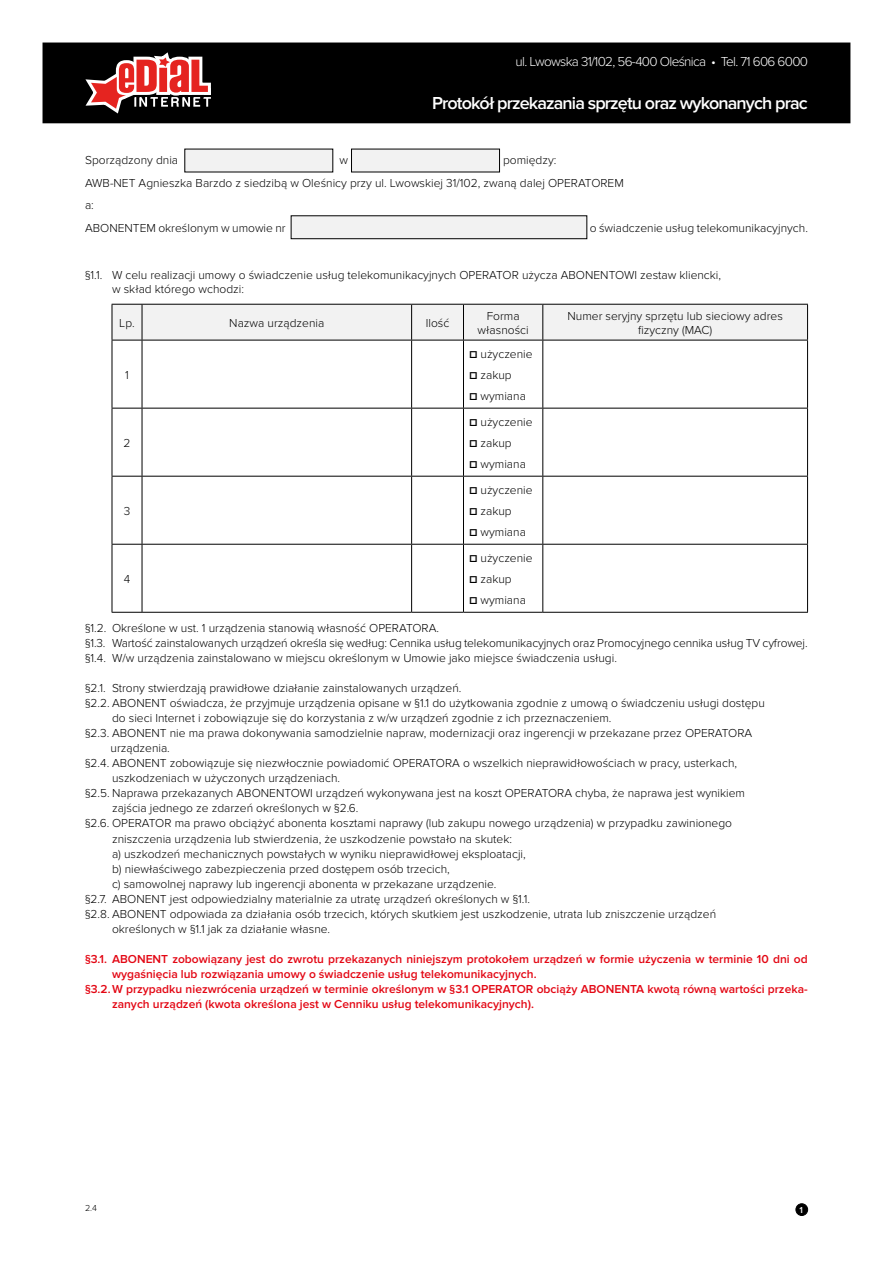
<style>
.page{position:relative;width:893px;height:1263px;background:#fff}
.page>*{position:absolute;margin:0;border:0;box-sizing:border-box;transform-origin:0 0}
.t1{font:600 18px "Proxima Nova";letter-spacing:-.05em;color:#fff}
.t2{font:300 13.5px "Proxima Nova";letter-spacing:-.05em;color:#fff}
.t3{font:300 12px/21px "Proxima Nova";color:#000}
.t4{font:600 12px "Proxima Nova";color:#e30613}
.t5{font:300 9px "Proxima Nova";color:#000}
.t6{font:600 9px "Proxima Nova";color:#fff}
.s1{font-family:"Proxima Nova Extrabld";font-weight:400}
</style>
<div class="page">
<div style="left:43px;top:43px;width:807px;height:80px;background:#000"></div>
<div style="left:796px;top:1204px;width:12px;height:11px;background:#000;border-radius:50%"></div>
<div style="left:796px;top:1203px;width:12px;height:13px;border:1px solid #000;border-radius:50%"></div>
<div style="left:185px;top:149px;width:148px;height:23px;background:#f2f2f2"></div>
<div style="left:351px;top:149px;width:148px;height:23px;background:#f2f2f2"></div>
<div style="left:291px;top:216px;width:296px;height:23px;background:#f2f2f2"></div>
<div style="left:291px;top:215px;width:296px;height:24px;border:1px solid #000"></div>
<div style="left:113px;top:305px;width:694px;height:35px;background:#f2f2f2"></div>
<hr style="left:112px;top:304px;width:30px;height:1px;background:#000">
<hr style="left:112px;top:305px;width:1px;height:35px;background:#000">
<hr style="left:142px;top:304px;width:270px;height:1px;background:#000">
<hr style="left:142px;top:305px;width:1px;height:35px;background:#000">
<hr style="left:412px;top:304px;width:51px;height:1px;background:#000">
<hr style="left:411px;top:305px;width:1px;height:35px;background:#000">
<hr style="left:463px;top:304px;width:80px;height:1px;background:#000">
<hr style="left:463px;top:305px;width:1px;height:35px;background:#000">
<hr style="left:543px;top:304px;width:265px;height:1px;background:#000">
<hr style="left:542px;top:305px;width:1px;height:35px;background:#000">
<hr style="left:807px;top:305px;width:1px;height:35px;background:#000">
<hr style="left:112px;top:340px;width:30px;height:1px;background:#000">
<hr style="left:112px;top:340px;width:1px;height:68px;background:#000">
<hr style="left:142px;top:340px;width:270px;height:1px;background:#000">
<hr style="left:142px;top:340px;width:1px;height:68px;background:#000">
<hr style="left:412px;top:340px;width:51px;height:1px;background:#000">
<hr style="left:411px;top:340px;width:1px;height:68px;background:#000">
<hr style="left:463px;top:340px;width:80px;height:1px;background:#000">
<hr style="left:463px;top:340px;width:1px;height:68px;background:#000">
<hr style="left:543px;top:340px;width:265px;height:1px;background:#000">
<hr style="left:542px;top:340px;width:1px;height:68px;background:#000">
<hr style="left:807px;top:340px;width:1px;height:68px;background:#000">
<hr style="left:112px;top:408px;width:30px;height:1px;background:#000">
<hr style="left:112px;top:408px;width:1px;height:68px;background:#000">
<hr style="left:142px;top:408px;width:270px;height:1px;background:#000">
<hr style="left:142px;top:408px;width:1px;height:68px;background:#000">
<hr style="left:412px;top:408px;width:51px;height:1px;background:#000">
<hr style="left:411px;top:408px;width:1px;height:68px;background:#000">
<hr style="left:463px;top:408px;width:80px;height:1px;background:#000">
<hr style="left:463px;top:408px;width:1px;height:68px;background:#000">
<hr style="left:543px;top:408px;width:265px;height:1px;background:#000">
<hr style="left:542px;top:408px;width:1px;height:68px;background:#000">
<hr style="left:807px;top:408px;width:1px;height:68px;background:#000">
<hr style="left:112px;top:476px;width:30px;height:1px;background:#000">
<hr style="left:112px;top:476px;width:1px;height:68px;background:#000">
<hr style="left:142px;top:476px;width:270px;height:1px;background:#000">
<hr style="left:142px;top:476px;width:1px;height:68px;background:#000">
<hr style="left:412px;top:476px;width:51px;height:1px;background:#000">
<hr style="left:411px;top:476px;width:1px;height:68px;background:#000">
<hr style="left:463px;top:476px;width:80px;height:1px;background:#000">
<hr style="left:463px;top:476px;width:1px;height:68px;background:#000">
<hr style="left:543px;top:476px;width:265px;height:1px;background:#000">
<hr style="left:542px;top:476px;width:1px;height:68px;background:#000">
<hr style="left:807px;top:476px;width:1px;height:68px;background:#000">
<hr style="left:112px;top:544px;width:30px;height:1px;background:#000">
<hr style="left:112px;top:545px;width:1px;height:67px;background:#000">
<hr style="left:142px;top:544px;width:270px;height:1px;background:#000">
<hr style="left:142px;top:545px;width:1px;height:67px;background:#000">
<hr style="left:412px;top:544px;width:51px;height:1px;background:#000">
<hr style="left:411px;top:545px;width:1px;height:67px;background:#000">
<hr style="left:463px;top:544px;width:80px;height:1px;background:#000">
<hr style="left:463px;top:545px;width:1px;height:67px;background:#000">
<hr style="left:543px;top:544px;width:265px;height:1px;background:#000">
<hr style="left:542px;top:545px;width:1px;height:67px;background:#000">
<hr style="left:807px;top:545px;width:1px;height:67px;background:#000">
<hr style="left:112px;top:612px;width:30px;height:1px;background:#000">
<hr style="left:142px;top:612px;width:270px;height:1px;background:#000">
<hr style="left:412px;top:612px;width:51px;height:1px;background:#000">
<hr style="left:463px;top:612px;width:80px;height:1px;background:#000">
<hr style="left:543px;top:612px;width:265px;height:1px;background:#000">
<svg style="left:85px;top:52px;width:126px;height:62px"></svg>
<p class="t2" style="left:515px;top:54px;width:294px">ul. Lwowska 31/102, 56-400 Oleśnica • Tel. 71 606 6000</p>
<h1 class="t1" style="left:432px;top:93px;width:377px">Protokół przekazania sprzętu oraz wykonanych prac</h1>
<p class="t3" style="left:85px;top:150px;width:95px">Sporządzony dnia</p>
<p class="t3" style="left:339px;top:150px;width:10px">w</p>
<p class="t3" style="left:85px;top:149px;width:540px;line-height:22.5px;text-indent:418px">pomiędzy:<br>AWB-NET Agnieszka Barzdo z siedzibą w Oleśnicy przy ul. Lwowskiej 31/102, zwaną dalej OPERATOREM a:<br>ABONENTEM określonym w umowie nr</p>
<p class="t3" style="left:590px;top:217px;width:220px">o świadczenie usług telekomunikacyjnych.</p>
<p class="t3" style="left:112px;top:268px;width:611px;line-height:14.4px;text-indent:-27px">§1.1. W celu realizacji umowy o świadczenie usług telekomunikacyjnych OPERATOR użycza ABONENTOWI zestaw kliencki, w skład którego wchodzi:</p>
<p class="t3" style="left:119px;top:313px;width:17px">Lp.</p>
<p class="t3" style="left:229px;top:313px;width:97px">Nazwa urządzenia</p>
<p class="t3" style="left:426px;top:313px;width:25px">Ilość</p>
<p class="t3" style="left:478px;top:309px;width:53px;line-height:14.4px;text-align:center">Forma własności</p>
<p class="t3" style="left:568px;top:309px;width:217px;line-height:14.4px;text-align:center">Numer seryjny sprzętu lub sieciowy adres fizyczny (MAC)</p>
<p class="t3" style="left:125px;top:364px;width:5px">1</p>
<p class="t3" style="left:469px;top:343px;width:65px"><span class="s1">☐</span> użyczenie <span class="s1">☐</span> zakup<br><span class="s1">☐</span> wymiana</p>
<p class="t3" style="left:124px;top:432px;width:8px">2</p>
<p class="t3" style="left:124px;top:501px;width:8px">3</p>
<p class="t3" style="left:469px;top:411px;width:65px"><span class="s1">☐</span> użyczenie <span class="s1">☐</span> zakup<br><span class="s1">☐</span> wymiana</p>
<p class="t3" style="left:469px;top:480px;width:65px"><span class="s1">☐</span> użyczenie <span class="s1">☐</span> zakup<br><span class="s1">☐</span> wymiana</p>
<p class="t3" style="left:469px;top:548px;width:65px"><span class="s1">☐</span> użyczenie <span class="s1">☐</span> zakup<br><span class="s1">☐</span> wymiana</p>
<p class="t3" style="left:85px;top:621px;width:724px;line-height:15px">§1.2. Określone w ust. 1 urządzenia stanowią własność OPERATORA.<br>§1.3. Wartość zainstalowanych urządzeń określa się według: Cennika usług telekomunikacyjnych oraz Promocyjnego cennika usług TV cyfrowej. §1.4. W/w urządzenia zainstalowano w miejscu określonym w Umowie jako miejsce świadczenia usługi.</p>
<p class="t3" style="left:85px;top:678px;width:378px">§2.1. Strony stwierdzają prawidłowe działanie zainstalowanych urządzeń.</p>
<p class="t3" style="left:85px;top:693px;width:681px">§2.2. ABONENT oświadcza, że przyjmuje urządzenia opisane w §1.1 do użytkowania zgodnie z umową o świadczeniu usługi dostępu</p>
<p class="t3" style="left:112px;top:708px;width:501px">do sieci Internet i zobowiązuje się do korzystania z w/w urządzeń zgodnie z ich przeznaczeniem.</p>
<p class="t3" style="left:85px;top:723px;width:669px">§2.3. ABONENT nie ma prawa dokonywania samodzielnie napraw, modernizacji oraz ingerencji w przekazane przez OPERATORA</p>
<p class="t3" style="left:111px;top:738px;width:61px">urządzenia.</p>
<p class="t3" style="left:85px;top:753px;width:654px">§2.4. ABONENT zobowiązuje się niezwłocznie powiadomić OPERATORA o wszelkich nieprawidłowościach w pracy, usterkach,</p>
<p class="t3" style="left:112px;top:768px;width:230px">uszkodzeniach w użyczonych urządzeniach.</p>
<p class="t3" style="left:85px;top:783px;width:661px">§2.5. Naprawa przekazanych ABONENTOWI urządzeń wykonywana jest na koszt OPERATORA chyba, że naprawa jest wynikiem</p>
<p class="t3" style="left:112px;top:798px;width:248px">zajścia jednego ze zdarzeń określonych w §2.6.</p>
<p class="t3" style="left:85px;top:813px;width:648px">§2.6. OPERATOR ma prawo obciążyć abonenta kosztami naprawy (lub zakupu nowego urządzenia) w przypadku zawinionego</p>
<p class="t3" style="left:112px;top:828px;width:401px">zniszczenia urządzenia lub stwierdzenia, że uszkodzenie powstało na skutek:</p>
<p class="t3" style="left:112px;top:843px;width:415px">a) uszkodzeń mechanicznych powstałych w wyniku nieprawidłowej eksploatacji,</p>
<p class="t3" style="left:112px;top:858px;width:339px">b) niewłaściwego zabezpieczenia przed dostępem osób trzecich,</p>
<p class="t3" style="left:112px;top:873px;width:386px">c) samowolnej naprawy lub ingerencji abonenta w przekazane urządzenie.</p>
<p class="t3" style="left:85px;top:888px;width:446px">§2.7. ABONENT jest odpowiedzialny materialnie za utratę urządzeń określonych w §1.1.</p>
<p class="t3" style="left:85px;top:903px;width:633px">§2.8. ABONENT odpowiada za działania osób trzecich, których skutkiem jest uszkodzenie, utrata lub zniszczenie urządzeń</p>
<p class="t3" style="left:112px;top:918px;width:220px">określonych w §1.1 jak za działanie własne.</p>
<p class="t4" style="left:85px;top:951px;width:724px">§3.1. ABONENT zobowiązany jest do zwrotu przekazanych niniejszym protokołem urządzeń w formie użyczenia w terminie 10 dni od</p>
<p class="t4" style="left:112px;top:966px;width:426px">wygaśnięcia lub rozwiązania umowy o świadczenie usług telekomunikacyjnych.</p>
<p class="t4" style="left:85px;top:981px;width:724px">§3.2.W przypadku niezwrócenia urządzeń w terminie określonym w §3.1 OPERATOR obciąży ABONENTA kwotą równą wartości przeka-</p>
<p class="t4" style="left:112px;top:996px;width:423px">zanych urządzeń (kwota określona jest w Cenniku usług telekomunikacyjnych).</p>
<p class="t3" style="left:124px;top:569px;width:8px">4</p>
<p class="t5" style="left:85px;top:1202px;width:14px">2.4</p>
<p class="t6" style="left:800px;top:1204px;width:5px">1</p>
</div>
